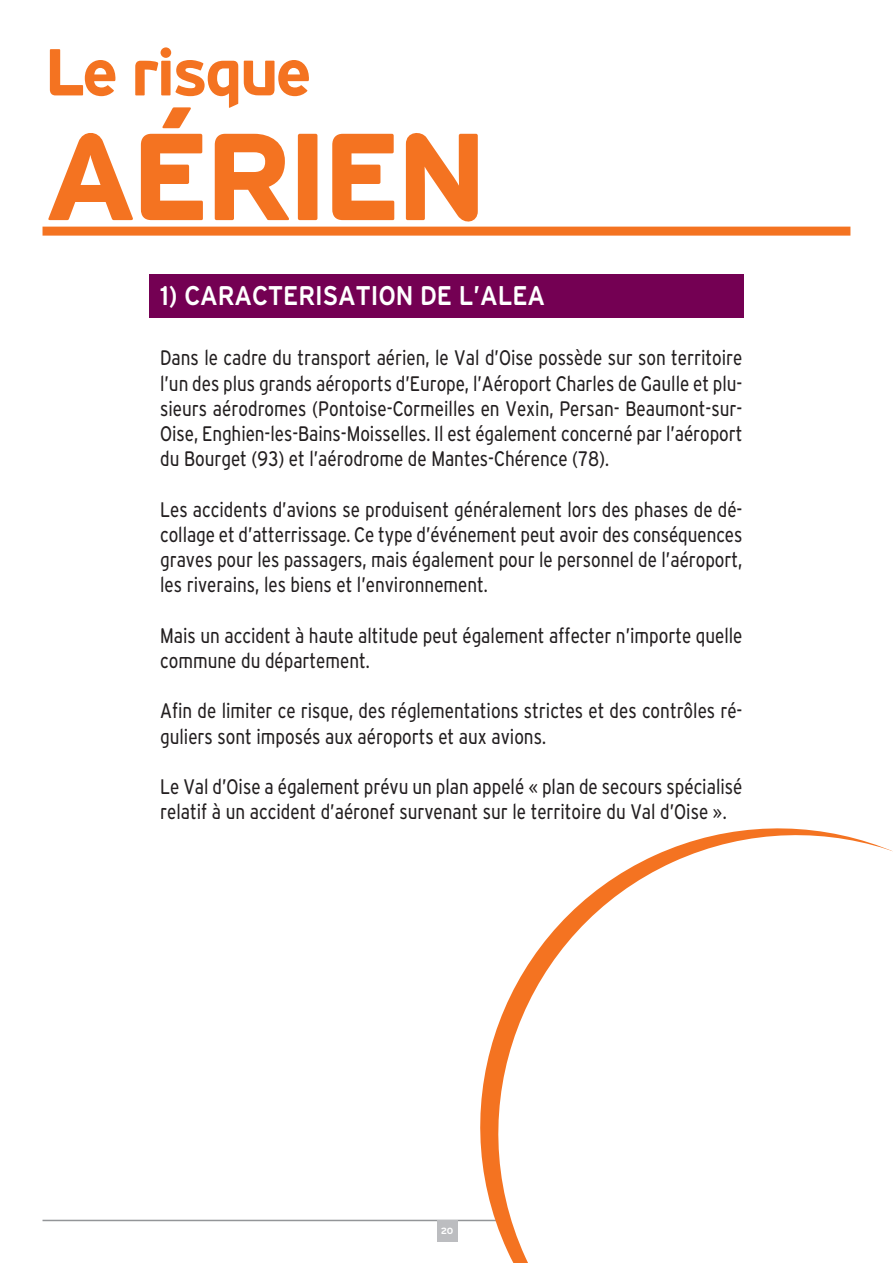
<style>
.page{position:relative;width:893px;height:1263px;background:#fff}
.page>*{position:absolute;margin:0;border:0;box-sizing:border-box;transform-origin:0 0}
.t1{font:800 123.3px "Teleneue";letter-spacing:-.05em;color:#f47321}
.t2{font:800 66.15px "Teleneue";letter-spacing:-.05em;color:#f47321}
.t3{font:700 27px "Teleneue";color:#fff;scale:.9 1}
.t4{font:500 condensed 21px/25.2px "Teleneue";color:#231f20;scale:.9 1}
.t5{font:9px "Teleneue";color:#fff}
.s1{font-family:"Lucida Grande";font-weight:400;font-stretch:normal}
</style>
<div class="page">
<hr style="left:43px;top:1220px;width:807px;height:1px;background:#939598">
<div style="left:437px;top:1220px;width:21px;height:21px;background:#bcbdc0"></div>
<div style="left:43px;top:227px;width:807px;height:9px;background:#f47321"></div>
<svg style="left:457px;top:828px;width:436px;height:435px"></svg>
<div style="left:149px;top:274px;width:595px;height:43px;background:#740053"></div>
<h2 class="t2" style="left:44px;top:34px;width:269px">Le risque</h2>
<h1 class="t1" style="left:44px;top:105px;width:445px">AÉRIEN</h1>
<p class="t3" style="left:160px;top:280px;width:429px">1) CARACTERISATION DE L’ALEA</p>
<p class="t4" style="left:160px;top:346px;width:648px;text-align:justify">Dans le cadre du transport aérien, le Val d’Oise possède sur son territoire l’un des plus grands aéroports d’Europe, l’Aéroport Charles de Gaulle et plu&shy;sieurs aérodromes (Pontoise-Cormeilles en Vexin, Persan- Beaumont-sur-Oise, Enghien-les-Bains-Moisselles. Il est également concerné par l’aéroport du Bourget (93) et l’aérodrome de Mantes-Chérence (78).</p>
<p class="t4" style="left:160px;top:497px;width:648px;text-align:justify">Les accidents d’avions se produisent généralement lors des phases de dé&shy;collage et d’atterrissage. Ce type d’événement peut avoir des conséquences graves pour les passagers, mais également pour le personnel de l’aéroport, les riverains, les biens et l’environnement.</p>
<p class="t4" style="left:160px;top:623px;width:648px">Mais un accident à haute altitude peut également affecter n’importe quelle commune du département.</p>
<p class="t4" style="left:160px;top:698px;width:648px">Afin de limiter ce risque, des réglementations strictes et des contrôles ré&shy;guliers sont imposés aux aéroports et aux avions.</p>
<p class="t4" style="left:160px;top:774px;width:648px">Le Val d’Oise a également prévu un plan appelé <span class="s1">«</span> plan de secours spécialisé relatif à un accident d’aéronef survenant sur le territoire du Val d’Oise <span class="s1">»</span>.</p>
<p class="t5" style="left:441px;top:1225px;width:14px">20</p>
</div>
